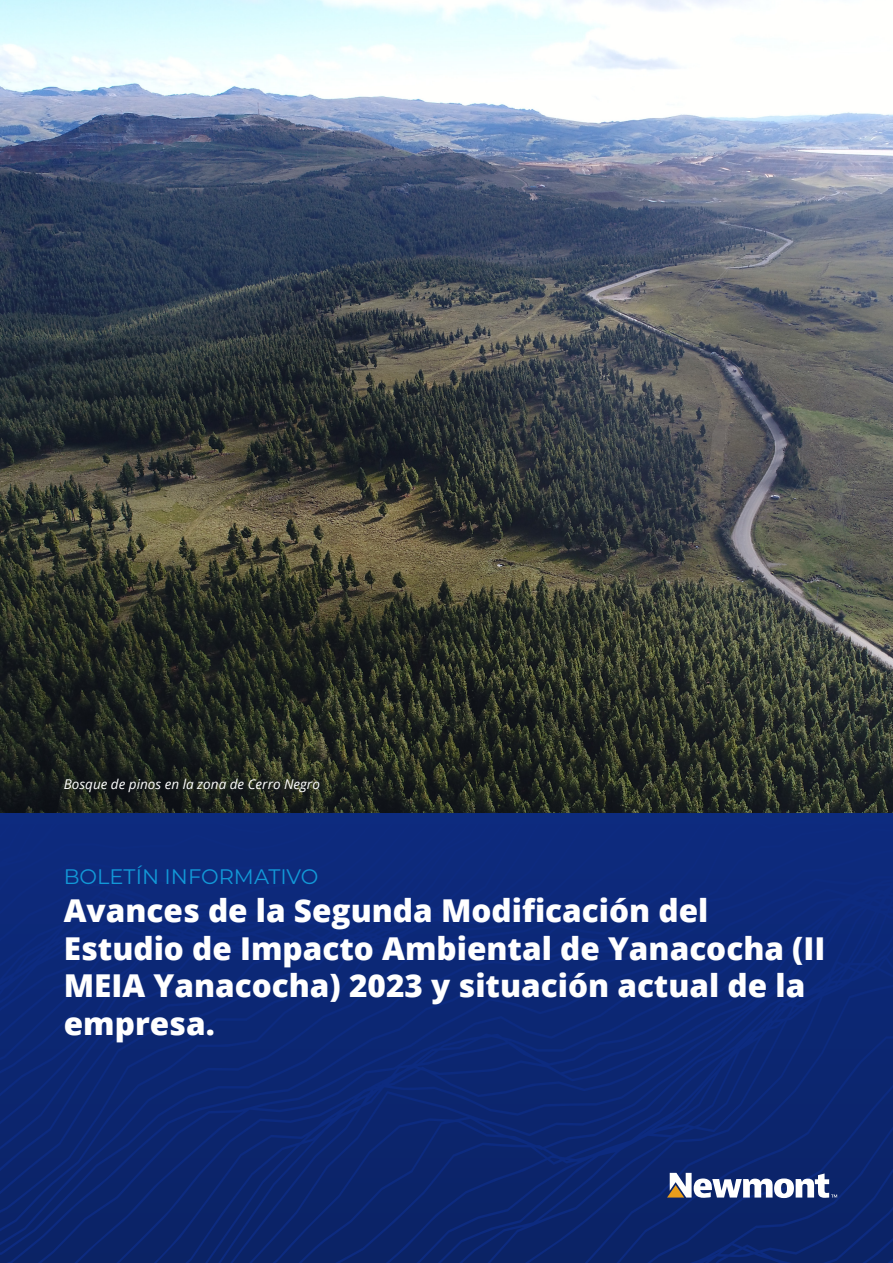
<style>
.page{position:relative;width:893px;height:1263px;background:#fff}
.page>*{position:absolute;margin:0;border:0;box-sizing:border-box;transform-origin:0 0}
.t1{font:800 31.5px/37.8px "Open Sans";color:#fff}
.t2{font:21px "Montserrat";color:#1298d7}
.t3{font:italic 13.5px "Open Sans";color:#fff}
</style>
<div class="page">
<svg style="left:0;top:813px;width:893px;height:450px;background:#0c2774"></svg>
<svg style="left:667px;top:1173px;width:170px;height:25px"></svg>
<img style="left:0;top:0;width:893px;height:813px">
<p class="t3" style="left:64px;top:774px;width:258px">Bosque de pinos en la zona de Cerro Negro</p>
<p class="t2" style="left:64px;top:862px;width:256px">BOLETÍN INFORMATIVO</p>
<p class="t1" style="left:64px;top:890px;width:763px">Avances de la Segunda Modificación del Estudio de Impacto Ambiental de Yanacocha (II MEIA Yanacocha) 2023 y situación actual de la empresa.</p>
</div>
